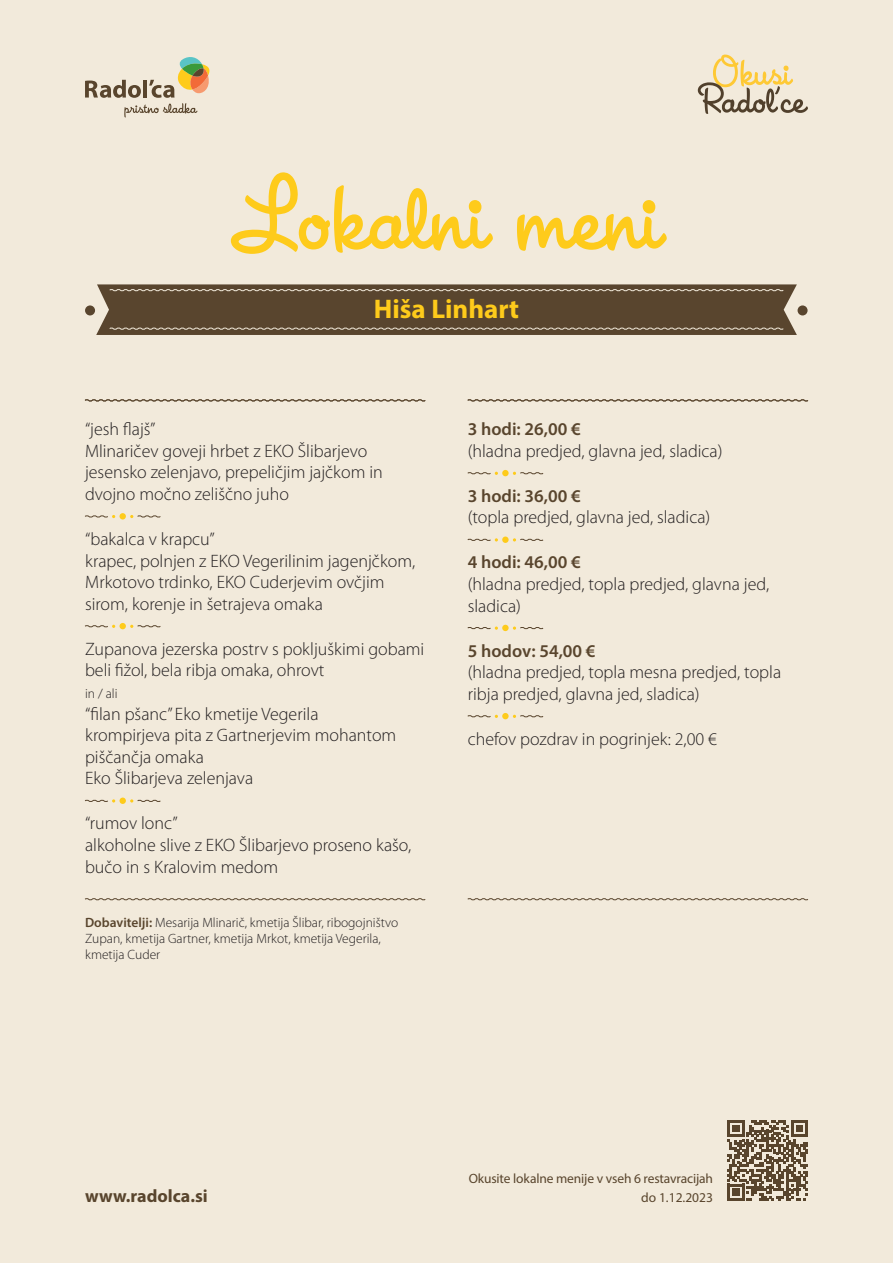
<style>
.page{position:relative;width:893px;height:1263px;background:#f2eadb}
.page>*{position:absolute;margin:0;border:0;box-sizing:border-box;transform-origin:0 0}
.t1{font:95.85px "House A Rama League Night";color:#fecb1b}
.t2{font:700 27px "Myriad Pro";color:#fecb1b}
.t3{font:300 18px/21.6px "Myriad Pro";color:#231f20}
.t4{font:600 18px "Myriad Pro";color:#59452d}
.t5{font:700 18px "Myriad Pro";color:#59452d}
.t6{font:300 13.5px/16.2px "Myriad Pro";color:#231f20}
.t7{font:13.5px/18.8px "Myriad Pro";letter-spacing:-.01em;color:#59452d;text-align:right}
.s1{font-weight:600;color:#59452d}
</style>
<div class="page">
<svg style="left:467px;top:898px;width:342px;height:3px"></svg>
<svg style="left:85px;top:898px;width:341px;height:3px"></svg>
<svg style="left:698px;top:55px;width:110px;height:59px"></svg>
<svg style="left:85px;top:57px;width:125px;height:61px"></svg>
<svg style="left:467px;top:399px;width:342px;height:3px"></svg>
<div style="left:85px;top:305px;width:10px;height:10px;background:#59452e;border-radius:50%"></div>
<div style="left:797px;top:305px;width:11px;height:10px;background:#59452e;border-radius:50%"></div>
<svg style="left:96px;top:284px;width:701px;height:51px;background:#63503a"></svg>
<svg style="left:727px;top:1120px;width:81px;height:81px"></svg>
<svg style="left:84px;top:399px;width:342px;height:3px"></svg>
<svg style="left:467px;top:472px;width:31px;height:3px"></svg>
<div style="left:502px;top:470px;width:7px;height:6px;background:#fecb1b;border-radius:50%"></div>
<svg style="left:513px;top:472px;width:31px;height:3px"></svg>
<svg style="left:467px;top:538px;width:31px;height:3px"></svg>
<div style="left:502px;top:536px;width:7px;height:7px;background:#fecb1b;border-radius:50%"></div>
<svg style="left:513px;top:538px;width:31px;height:3px"></svg>
<svg style="left:467px;top:626px;width:31px;height:4px"></svg>
<div style="left:502px;top:625px;width:7px;height:6px;background:#fecb1b;border-radius:50%"></div>
<svg style="left:513px;top:626px;width:31px;height:4px"></svg>
<svg style="left:467px;top:715px;width:31px;height:3px"></svg>
<div style="left:502px;top:713px;width:7px;height:6px;background:#fecb1b;border-radius:50%"></div>
<svg style="left:513px;top:715px;width:31px;height:3px"></svg>
<svg style="left:85px;top:513px;width:76px;height:6px"></svg>
<svg style="left:85px;top:623px;width:76px;height:6px"></svg>
<svg style="left:85px;top:799px;width:30px;height:3px"></svg>
<div style="left:120px;top:797px;width:6px;height:7px;background:#fecb1b;border-radius:50%"></div>
<svg style="left:130px;top:799px;width:31px;height:3px"></svg>
<h1 class="t1" style="left:231px;top:160px;width:432px">Lokalni meni</h1>
<h2 class="t2" style="left:374px;top:291px;width:147px">Hiša Linhart</h2>
<p class="t3" style="left:85px;top:419px;width:299px">“jesh flajš”<br>Mlinaričev goveji hrbet z EKO Šlibarjevo jesensko zelenjavo, prepeličjim jajčkom in dvojno močno zeliščno juho</p>
<p class="t3" style="left:85px;top:528px;width:332px">“bakalca v krapcu”<br>krapec, polnjen z EKO Vegerilinim jagenjčkom, Mrkotovo trdinko, EKO Cuderjevim ovčjim sirom, korenje in šetrajeva omaka</p>
<p class="t3" style="left:85px;top:638px;width:341px">Zupanova jezerska postrv s pokljuškimi gobami beli fižol, bela ribja omaka, ohrovt</p>
<p class="t6" style="left:85px;top:686px;width:34px">in / ali</p>
<p class="t3" style="left:85px;top:703px;width:313px">“filan pšanc” Eko kmetije Vegerila krompirjeva pita z Gartnerjevim mohantom piščančja omaka<br>Eko Šlibarjeva zelenjava</p>
<p class="t3" style="left:85px;top:813px;width:328px">“rumov lonc”<br>alkoholne slive z EKO Šlibarjevo proseno kašo, bučo in s Kralovim medom</p>
<p class="t6" style="left:85px;top:914px;width:315px"><span class="s1">Dobavitelji:</span> Mesarija Mlinarič, kmetija Šlibar, ribogojništvo<br>Zupan, kmetija Gartner, kmetija Mrkot, kmetija Vegerila, kmetija Cuder</p>
<p class="t4" style="left:468px;top:418px;width:115px">3 hodi: 26,00 €</p>
<p class="t3" style="left:468px;top:440px;width:256px">(hladna predjed, glavna jed, sladica)</p>
<p class="t4" style="left:468px;top:484px;width:115px">3 hodi: 36,00 €</p>
<p class="t3" style="left:468px;top:507px;width:244px">(topla predjed, glavna jed, sladica)</p>
<p class="t4" style="left:468px;top:551px;width:115px">4 hodi: 46,00 €</p>
<p class="t3" style="left:468px;top:573px;width:303px">(hladna predjed, topla predjed, glavna jed, sladica)</p>
<p class="t4" style="left:468px;top:639px;width:129px">5 hodov: 54,00 €</p>
<p class="t3" style="left:468px;top:662px;width:315px">(hladna predjed, topla mesna predjed, topla ribja predjed, glavna jed, sladica)</p>
<p class="t3" style="left:468px;top:728px;width:251px">chefov pozdrav in pogrinjek: 2,00 €</p>
<p class="t5" style="left:85px;top:1184px;width:124px">www.radolca.si</p>
<p class="t7" style="left:469px;top:1169px;width:246px">Okusite lokalne menije v vseh 6 restavracijah do 1.12.2023</p>
</div>
